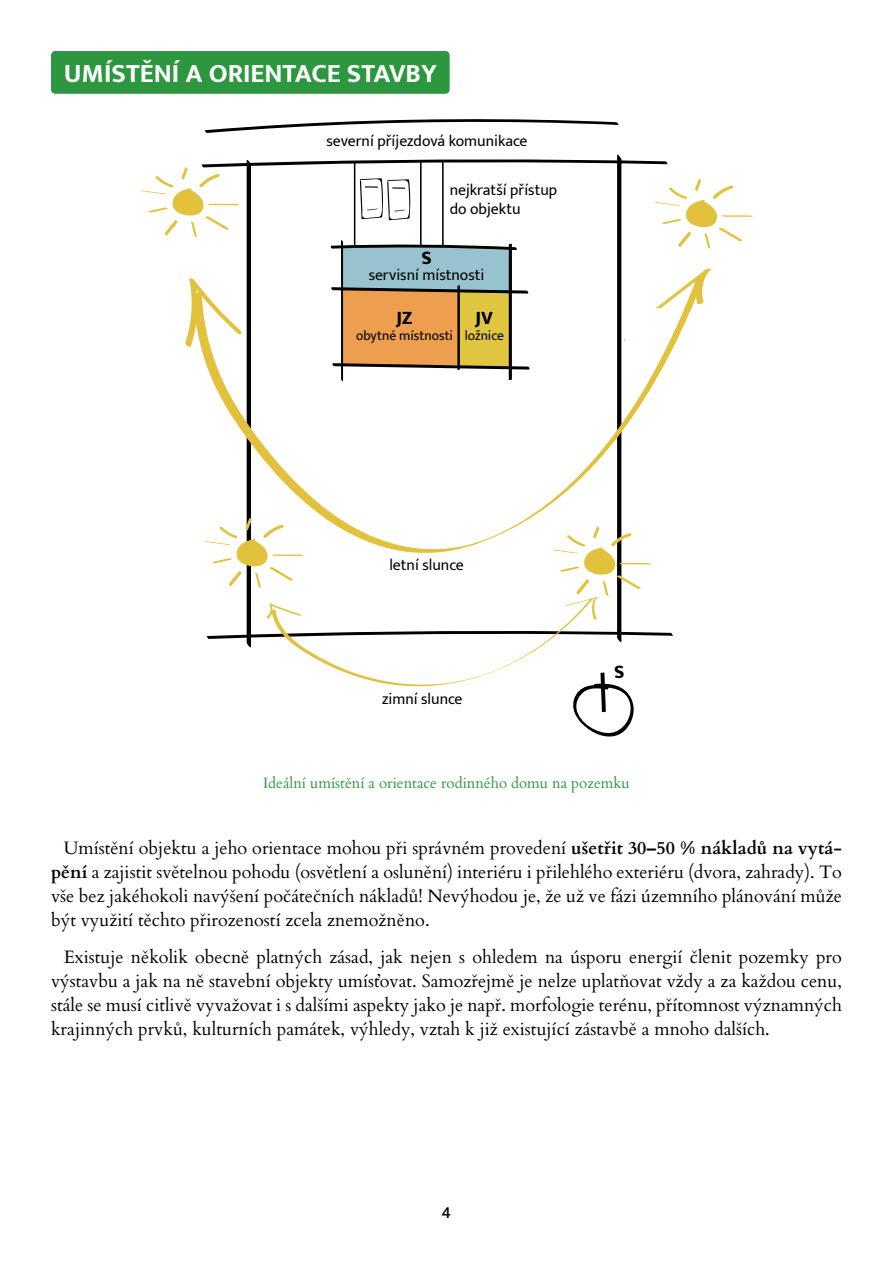
<style>
.page{position:relative;width:893px;height:1263px;background:#fff}
.page>*{position:absolute;margin:0;border:0;box-sizing:border-box;transform-origin:0 0}
.t1{font:700 27px "Mukta Mahee";color:#fff}
.t2{font:800 18.9px "Mukta Mahee";color:#000}
.t3{font:18px/24px "Cardo";color:#000;text-align:justify}
.t4{font:500 18px "Mukta Mahee";color:#000}
.t5{font:15.75px/18.9px "Mukta Mahee";color:#000}
.t6{font:15px "Cardo";color:#2c973f}
.t7{font:13.65px "Mukta Mahee";color:#000}
.s1{font-weight:700}
</style>
<div class="page">
<div style="left:51px;top:51px;width:399px;height:43px;background:#2c973f;border-radius:4px"></div>
<svg style="left:204px;top:119px;width:415px;height:14px"></svg>
<svg style="left:140px;top:154px;width:612px;height:583px"></svg>
<h1 class="t1" style="left:64px;top:56px;width:375px">UMÍSTĚNÍ A ORIENTACE STAVBY</h1>
<p class="t5" style="left:327px;top:131px;width:202px">severní příjezdová komunikace</p>
<p class="t5" style="left:450px;top:181px;width:109px">nejkratší přístup do objektu</p>
<p class="t2" style="left:421px;top:247px;width:12px">S</p>
<p class="t5" style="left:369px;top:265px;width:117px">servisní místnosti</p>
<p class="t2" style="left:397px;top:307px;width:17px">JZ</p>
<p class="t7" style="left:356px;top:327px;width:98px">obytné místnosti</p>
<p class="t2" style="left:476px;top:307px;width:19px">JV</p>
<p class="t7" style="left:465px;top:327px;width:41px">ložnice</p>
<p class="t5" style="left:389px;top:555px;width:76px">letní slunce</p>
<p class="t5" style="left:382px;top:689px;width:82px">zimní slunce</p>
<p class="t2" style="left:614px;top:660px;width:12px">S</p>
<p class="t6" style="left:263px;top:770px;width:368px">Ideální umístění a orientace rodinného domu na pozemku</p>
<p class="t3" style="left:51px;top:835px;width:792px;text-indent:13px">Umístění objektu a jeho orientace mohou při správném provedení <span class="s1">ušetřit 30–50 % nákladů na vytá&shy;pění</span> a zajistit světelnou pohodu (osvětlení a oslunění) interiéru i přilehlého exteriéru (dvora, zahrady). To vše bez jakéhokoli navýšení počátečních nákladů! Nevýhodou je, že už ve fázi územního plánování může být využití těchto přirozeností zcela znemožněno.</p>
<p class="t3" style="left:51px;top:944px;width:792px;text-indent:13px">Existuje několik obecně platných zásad, jak nejen s ohledem na úsporu energií členit pozemky pro výstavbu a jak na ně stavební objekty umísťovat. Samozřejmě je nelze uplatňovat vždy a za každou cenu, stále se musí citlivě vyvažovat i s dalšími aspekty jako je např. morfologie terénu, přítomnost významných krajinných prvků, kulturních památek, výhledy, vztah k již existující zástavbě a mnoho dalších.</p>
<p class="t4" style="left:442px;top:1201px;width:11px">4</p>
</div>
